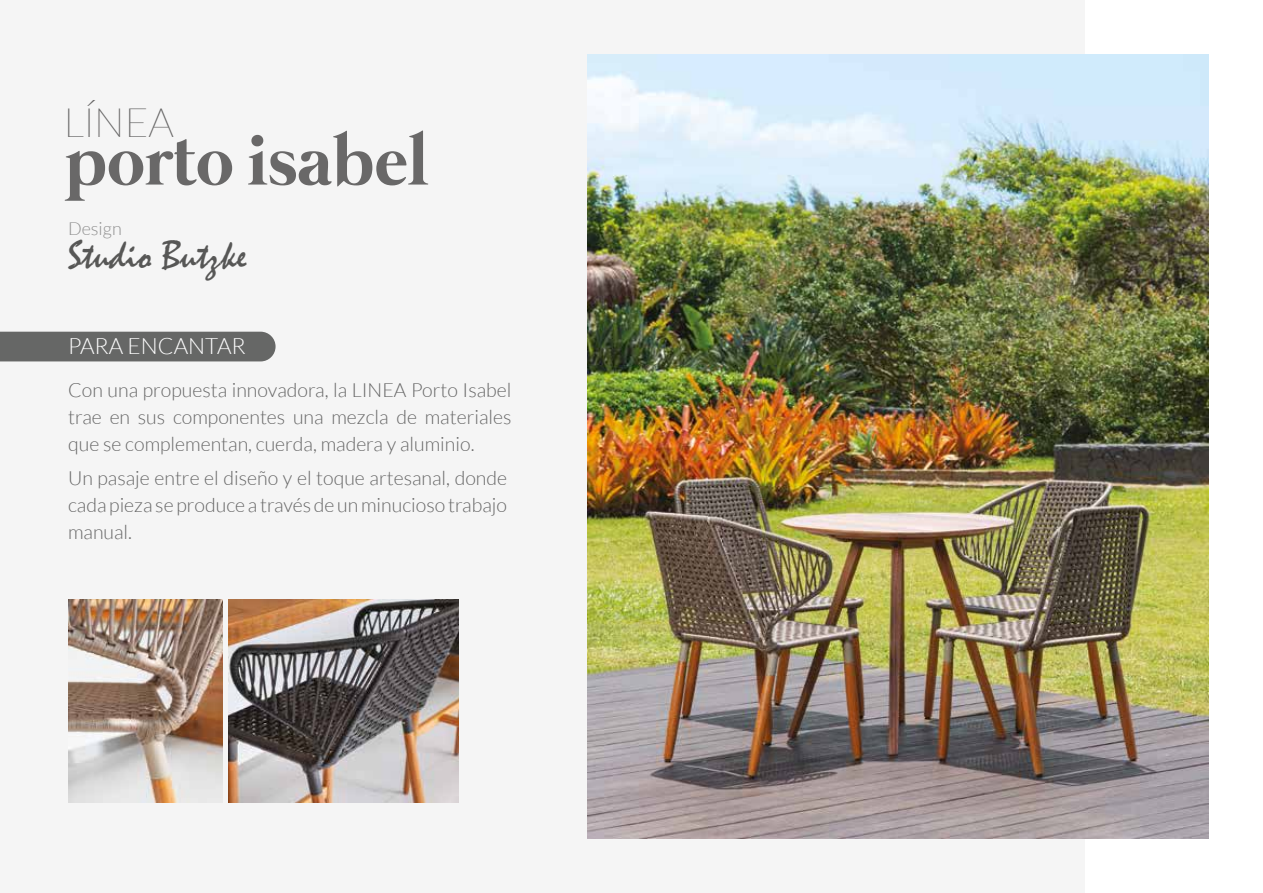
<style>
.page{position:relative;width:1263px;height:893px;background:#fff}
.page>*{position:absolute;margin:0;border:0;box-sizing:border-box;transform-origin:0 0}
.t1{font:700 72px "Mermaid";color:#696868}
.t2{font:40.5px "Mistral";color:#575756}
.t3{font:100 40.5px "Lato";color:#666565}
.t4{font:300 22.5px "Lato";color:#fff}
.t5{font:300 19.5px/27px "Lato";color:#666;text-align:justify}
.t6{font:300 18px "Lato";color:#8f8f8f}
</style>
<div class="page">
<div style="left:0;top:0;width:1084px;height:893px;background:#f5f5f5"></div>
<img style="left:588px;top:54px;width:621px;height:785px">
<div style="left:0;top:332px;width:276px;height:29px;background:#666766"></div>
<img style="left:68px;top:600px;width:154px;height:203px">
<img style="left:228px;top:600px;width:230px;height:203px">
<h2 class="t3" style="left:64px;top:95px;width:112px">LÍNEA</h2>
<h1 class="t1" style="left:65px;top:120px;width:365px">porto isabel</h1>
<p class="t6" style="left:68px;top:219px;width:55px">Design</p>
<h2 class="t2" style="left:68px;top:231px;width:180px">Studio Butzke</h2>
<p class="t4" style="left:68px;top:334px;width:179px">PARA ENCANTAR</p>
<p class="t5" style="left:68px;top:376px;width:445px">Con una propuesta innovadora, la LINEA Porto Isabel trae en sus componentes una mezcla de materiales que se complementan, cuerda, madera y aluminio.</p>
<p class="t5" style="left:68px;top:465px;width:441px">Un pasaje entre el diseño y el toque artesanal, donde cada pieza se produce a través de un minucioso trabajo manual.</p>
</div>
